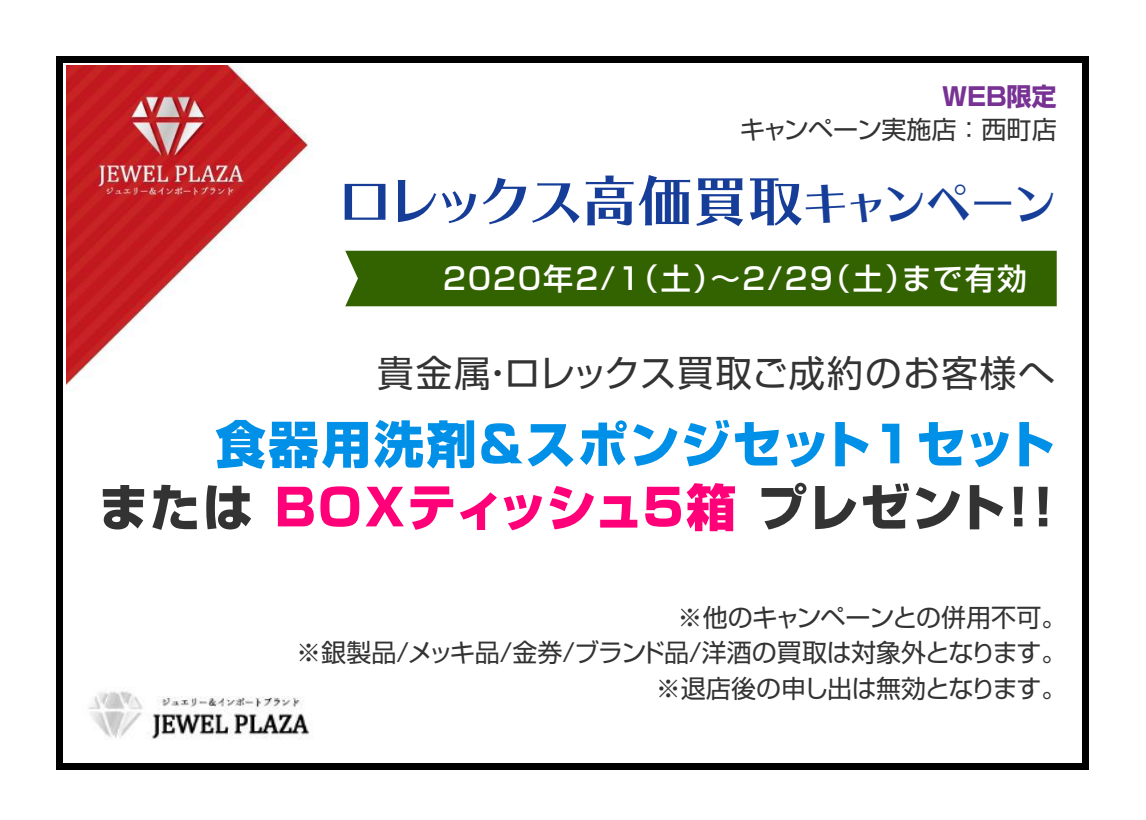
<style>
.page{position:relative;width:1146px;height:820px;background:#fff}
.page>*{position:absolute;margin:0;border:0;box-sizing:border-box;transform-origin:0 0}
.t1{font:55.2px "Kan 415 Typos Std";letter-spacing:-.05em;color:#163e99}
.t2{font:800 50.1px/63px "Shin Go Pro";letter-spacing:.025em;color:#0090e7;text-align:right}
.t3{font:36.6px "Shin Go Pro";letter-spacing:.04em;color:#333}
.t4{font:500 30px "Shin Go Pro";letter-spacing:.075em;color:#fff}
.t5{font:24.9px/35.7px "Shin Go Pro";letter-spacing:-.025em;color:#333;text-align:right}
.t6{font:700 24.9px "Shin Go Pro";color:#773293}
.s1{font-size:46.8px}
.s2{color:#333}
.s3{color:#ff0079}
</style>
<div class="page">
<div style="left:57px;top:56px;width:6px;height:713px;background:#000"></div>
<div style="left:1082px;top:62px;width:6px;height:707px;background:#000"></div>
<div style="left:63px;top:56px;width:1025px;height:6px;background:#000"></div>
<div style="left:63px;top:763px;width:1025px;height:6px;background:#000"></div>
<img style="left:66px;top:66px;width:247px;height:326px">
<img style="left:88px;top:691px;width:222px;height:49px">
<div style="left:345px;top:251px;width:712px;height:55px;background:#336300"></div>
<p class="t6" style="left:942px;top:77px;width:116px">WEB限定</p>
<p class="t5" style="left:740px;top:108px;width:318px">キャンペーン実施店：西町店</p>
<h1 class="t1" style="left:338px;top:170px;width:722px">ロレックス高価買取<span class="s1">キャンペーン</span></h1>
<p class="t4" style="left:443px;top:253px;width:585px">2020年2/1（土）～2/29（土）まで有効</p>
<h3 class="t3" style="left:339px;top:343px;width:717px">　貴金属・ロレックス買取ご成約のお客様へ</h3>
<h2 class="t2" style="left:98px;top:407px;width:971px">食器用洗剤＆スポンジセット1セット<br><span class="s2">または</span> <span class="s3">BOXティッシュ5箱</span> <span class="s2">プレゼント！！</span></h2>
<p class="t5" style="left:296px;top:596px;width:772px">※他のキャンペーンとの併用不可。<br>※銀製品/メッキ品/金券/ブランド品/洋酒の買取は対象外となります。</p>
<p class="t5" style="left:656px;top:667px;width:412px">※退店後の申し出は無効となります。</p>
</div>
